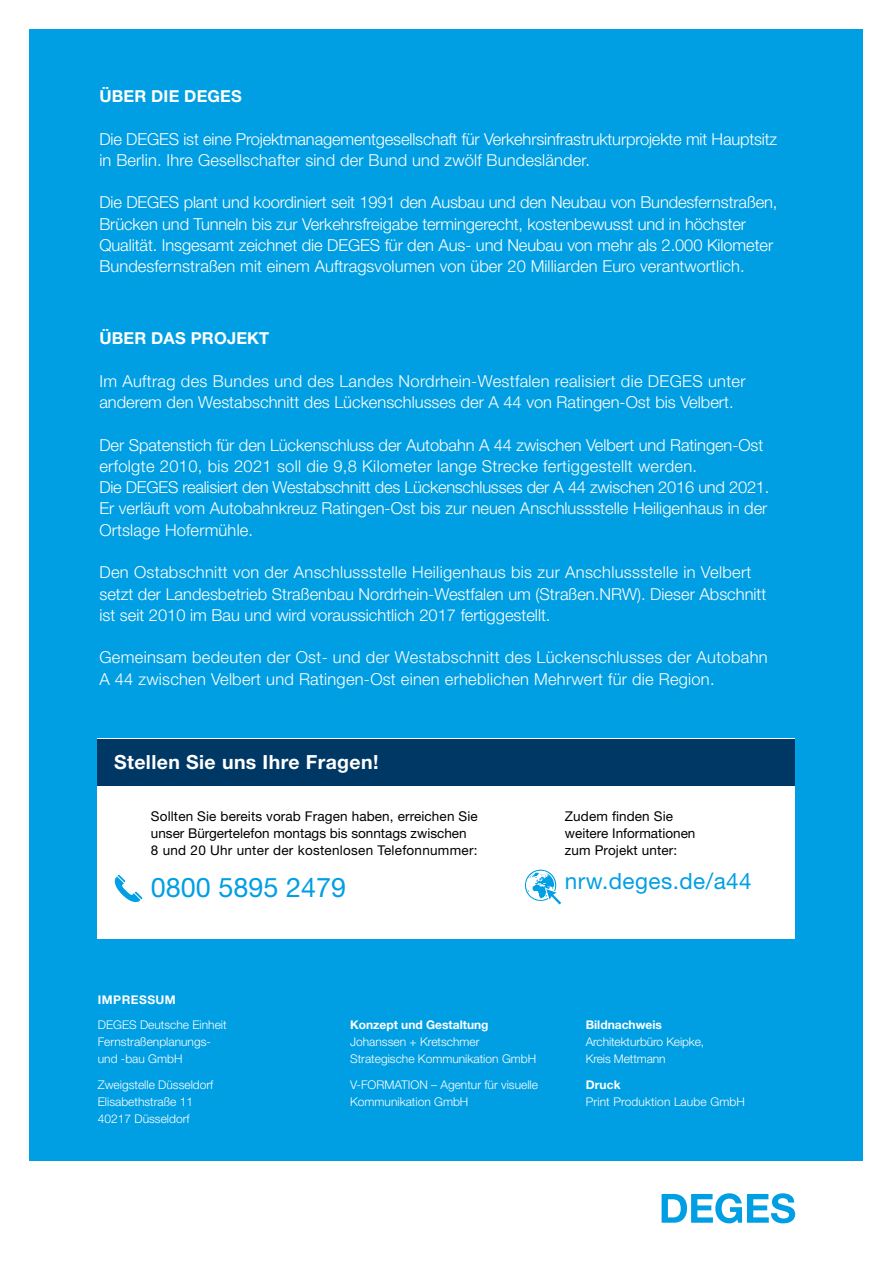
<style>
.page{position:relative;width:893px;height:1263px;background:#fff}
.page>*{position:absolute;margin:0;border:0;box-sizing:border-box;transform-origin:0 0}
.t1{font:27px "Helvetica Neue LT Std";color:#009fe3}
.t2{font:22.5px "Helvetica Neue LT Std";letter-spacing:.02em;color:#009fe3}
.t3{font:700 19.5px "Helvetica Neue LT Std";letter-spacing:.02em;color:#fff}
.t4{font:300 16.5px/21.3px "Helvetica Neue LT Std";color:#fff}
.t5{font:300 16.5px/21.3px "Helvetica Neue LT Std";letter-spacing:.02em;color:#fff}
.t6{font:700 16.5px "Helvetica Neue LT Std";letter-spacing:.01em;color:#fff}
.t7{font:13.5px/17px "Helvetica Neue LT Std";letter-spacing:.01em;color:#000}
.t8{font:300 12px/17px "Helvetica Neue LT Std";color:#fff}
.t9{font:700 12px "Helvetica Neue LT Std";color:#fff}
.t10{font:700 12px "Helvetica Neue LT Std";letter-spacing:.04em;color:#fff}
</style>
<div class="page">
<div style="left:30px;top:30px;width:833px;height:1131px;background:#009fe3"></div>
<svg style="left:662px;top:1193px;width:133px;height:30px"></svg>
<div style="left:98px;top:739px;width:697px;height:200px;background:#fff"></div>
<div style="left:98px;top:739px;width:697px;height:46px;background:#003865"></div>
<svg style="left:114px;top:875px;width:28px;height:28px"></svg>
<div style="left:525px;top:870px;width:31px;height:31px;border:1px solid #009fe3;border-radius:50%"></div>
<svg style="left:525px;top:871px;width:36px;height:34px"></svg>
<p class="t6" style="left:99px;top:86px;width:144px">ÜBER DIE DEGES</p>
<p class="t4" style="left:99px;top:128px;width:679px">Die DEGES ist eine Projektmanagementgesellschaft für Verkehrsinfrastrukturprojekte mit Hauptsitz in Berlin. Ihre Gesellschafter sind der Bund und zwölf Bundesländer.</p>
<p class="t4" style="left:99px;top:191px;width:680px">Die DEGES plant und koordiniert seit 1991 den Ausbau und den Neubau von Bundesfernstraßen, Brücken und Tunneln bis zur Verkehrsfreigabe termingerecht, kostenbewusst und in höchster Qualität. Insgesamt zeichnet die DEGES für den Aus- und Neubau von mehr als 2.000 Kilometer Bundesfernstraßen mit einem Auftragsvolumen von über 20 Milliarden Euro verantwortlich.</p>
<p class="t6" style="left:99px;top:328px;width:171px">ÜBER DAS PROJEKT</p>
<p class="t4" style="left:99px;top:370px;width:648px">Im Auftrag des Bundes und des Landes Nordrhein-Westfalen realisiert die DEGES unter anderem den Westabschnitt des Lückenschlusses der A 44 von Ratingen-Ost bis Velbert.</p>
<p class="t4" style="left:99px;top:434px;width:671px">Der Spatenstich für den Lückenschluss der Autobahn A 44 zwischen Velbert und Ratingen-Ost erfolgte 2010, bis 2021 soll die 9,8 Kilometer lange Strecke fertiggestellt werden.<br>Die DEGES realisiert den Westabschnitt des Lückenschlusses der A 44 zwischen 2016 und 2021.<br>Er verläuft vom Autobahnkreuz Ratingen-Ost bis zur neuen Anschlussstelle Heiligenhaus in der Ortslage Hofermühle.</p>
<p class="t4" style="left:99px;top:561px;width:668px">Den Ostabschnitt von der Anschlussstelle Heiligenhaus bis zur Anschlussstelle in Velbert setzt der Landesbetrieb Straßenbau Nordrhein-Westfalen um (Straßen.NRW). Dieser Abschnitt ist seit 2010 im Bau und wird voraussichtlich 2017 fertiggestellt.</p>
<p class="t5" style="left:99px;top:646px;width:670px">Gemeinsam bedeuten der Ost- und der Westabschnitt des Lückenschlusses der Autobahn<br>A 44 zwischen Velbert und Ratingen-Ost einen erheblichen Mehrwert für die Region.</p>
<p class="t3" style="left:114px;top:750px;width:266px">Stellen Sie uns Ihre Fragen!</p>
<p class="t7" style="left:151px;top:807px;width:328px">Sollten Sie bereits vorab Fragen haben, erreichen Sie unser Bürgertelefon montags bis sonntags zwischen<br>8 und 20 Uhr unter der kostenlosen Telefonnummer:</p>
<h1 class="t1" style="left:151px;top:871px;width:197px">0800 5895 2479</h1>
<p class="t7" style="left:565px;top:807px;width:132px">Zudem finden Sie weitere Informationen zum Projekt unter:</p>
<h2 class="t2" style="left:565px;top:867px;width:188px">nrw.deges.de/a44</h2>
<p class="t10" style="left:98px;top:992px;width:80px">IMPRESSUM</p>
<p class="t8" style="left:98px;top:1016px;width:130px">DEGES Deutsche Einheit<br>Fernstraßenplanungs&shy;und -bau GmbH</p>
<p class="t8" style="left:98px;top:1076px;width:117px">Zweigstelle Düsseldorf<br>Elisabethstraße 11<br>40217 Düsseldorf</p>
<p class="t9" style="left:350px;top:1017px;width:140px">Konzept und Gestaltung</p>
<p class="t8" style="left:350px;top:1033px;width:188px">Johanssen + Kretschmer<br>Strategische Kommunikation GmbH</p>
<p class="t8" style="left:350px;top:1075px;width:189px">V-FORMATION – Agentur für visuelle<br>Kommunikation GmbH</p>
<p class="t9" style="left:586px;top:1017px;width:78px">Bildnachweis</p>
<p class="t8" style="left:586px;top:1033px;width:120px">Architekturbüro Keipke,<br>Kreis Mettmann</p>
<p class="t9" style="left:586px;top:1077px;width:36px">Druck</p>
<p class="t8" style="left:586px;top:1092px;width:161px">Print Produktion Laube GmbH</p>
</div>
